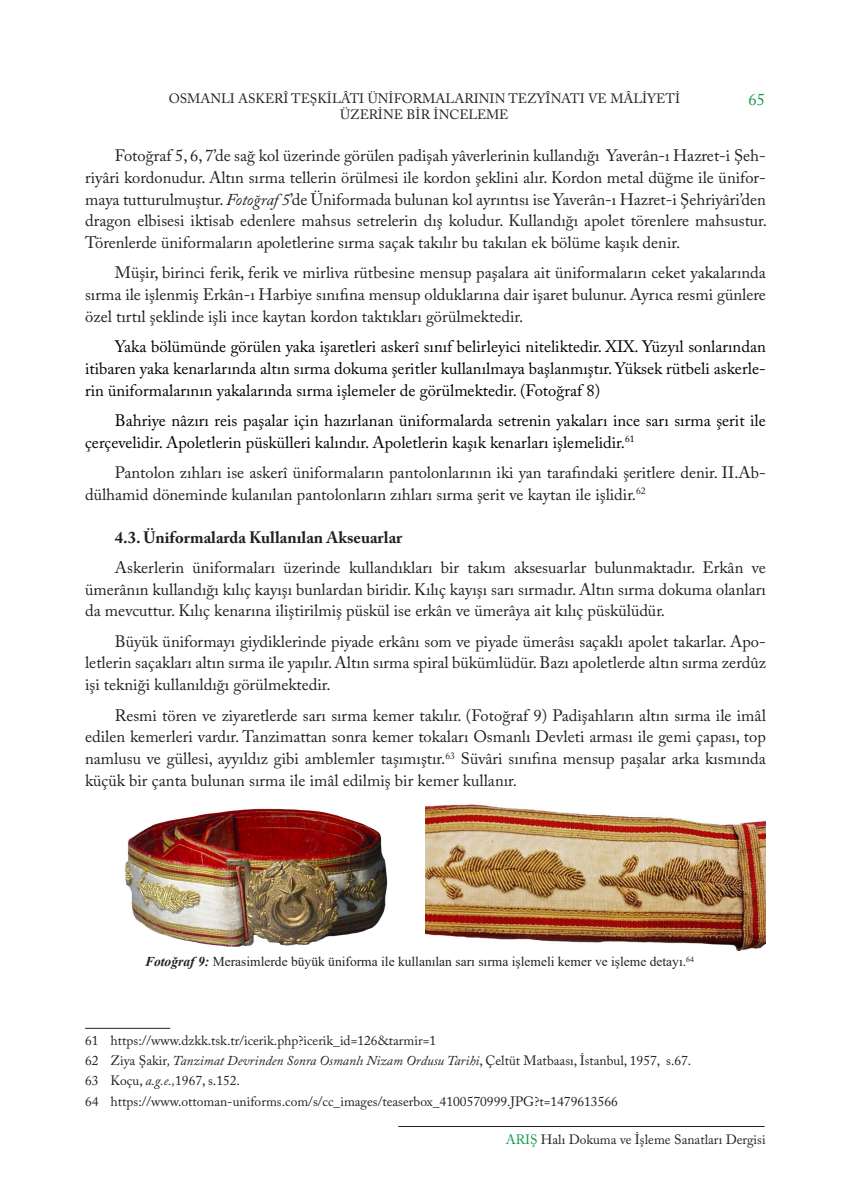
<style>
.page{position:relative;width:851px;height:1191px;background:#fff}
.page>*{position:absolute;margin:0;border:0;box-sizing:border-box;transform-origin:0 0}
.Metin{font:16.5px/21.8px "Adobe Caslon Pro";color:#231f20;text-align:justify}
.Metin-2{font:16.5px/21.8px "Adobe Caslon Pro";color:#000;text-align:justify}
.Alt_Başlık{font:700 16.5px "Adobe Caslon Pro";color:#231f20}
.t1{font:16.5px "Adobe Caslon Pro";color:#129b49}
.Dipnot{font:13.5px/16.2px "Adobe Caslon Pro";color:#231f20;text-align:center}
.Dipnot-2{font:italic 13.5px "Adobe Caslon Pro";color:#231f20}
.t2{font:13.5px "Times New Roman";color:#231f20}
.s1{font-style:italic}
.s2{font-weight:700;font-style:italic}
.s3{font-style:normal}
.s4{color:#129b49}
</style>
<div class="page">
<hr style="left:398px;top:1126px;width:366px;height:1px;background:#231f20">
<img style="left:124px;top:808px;width:264px;height:139px">
<img style="left:425px;top:804px;width:340px;height:146px">
<hr style="left:85px;top:1028px;width:85px;height:1px;background:#231f20">
<p class="Dipnot" style="left:169px;top:90px;width:512px">OSMANLI ASKERÎ TEŞKİLÂTI ÜNİFORMALARININ TEZYÎNATI VE MÂLİYETİ<br>ÜZERİNE BİR İNCELEME</p>
<p class="t1" style="left:748px;top:90px;width:18px">65</p>
<p class="Metin" style="left:85px;top:144px;width:683px;text-indent:30px">Fotoğraf 5, 6, 7’de sağ kol üzerinde görülen padişah yâverlerinin kullandığı Yaverân-ı Hazret-i Şeh&shy;riyâri kordonudur. Altın sırma tellerin örülmesi ile kordon şeklini alır. Kordon metal düğme ile ünifor&shy;maya tutturulmuştur. <span class="s1">Fotoğraf 5</span>’de Üniformada bulunan kol ayrıntısı ise Yaverân-ı Hazret-i Şehriyâri’den dragon elbisesi iktisab edenlere mahsus setrelerin dış koludur. Kullandığı apolet törenlere mahsustur.<br>Törenlerde üniformaların apoletlerine sırma saçak takılır bu takılan ek bölüme kaşık denir.</p>
<p class="Metin" style="left:85px;top:262px;width:682px;text-indent:30px">Müşir, birinci ferik, ferik ve mirliva rütbesine mensup paşalara ait üniformaların ceket yakalarında sırma ile işlenmiş Erkân-ı Harbiye sınıfına mensup olduklarına dair işaret bulunur. Ayrıca resmi günlere özel tırtıl şeklinde işli ince kaytan kordon taktıkları görülmektedir.</p>
<p class="Metin-2" style="left:85px;top:335px;width:682px;text-indent:30px">Yaka bölümünde görülen yaka işaretleri askerî sınıf belirleyici niteliktedir. XIX. Yüzyıl sonlarından itibaren yaka kenarlarında altın sırma dokuma şeritler kullanılmaya başlanmıştır. Yüksek rütbeli askerle&shy;rin üniformalarının yakalarında sırma işlemeler de görülmektedir. (Fotoğraf 8)</p>
<p class="Metin-2" style="left:85px;top:409px;width:682px;text-indent:30px">Bahriye nâzırı reis paşalar için hazırlanan üniformalarda setrenin yakaları ince sarı sırma şerit ile çerçevelidir. Apoletlerin püskülleri kalındır. Apoletlerin kaşık kenarları işlemelidir.<sup>61</sup></p>
<p class="Metin" style="left:85px;top:461px;width:682px;text-indent:30px">Pantolon zıhları ise askerî üniformaların pantolonlarının iki yan tarafındaki şeritlere denir. II.Ab&shy;dülhamid döneminde kulanılan pantolonların zıhları sırma şerit ve kaytan ile işlidir.<sup>62</sup></p>
<p class="Alt_Başlık" style="left:115px;top:527px;width:289px">4.3. Üniformalarda Kullanılan Akseuarlar</p>
<p class="Metin" style="left:85px;top:556px;width:682px;text-indent:30px">Askerlerin üniformaları üzerinde kullandıkları bir takım aksesuarlar bulunmaktadır. Erkân ve ümerânın kullandığı kılıç kayışı bunlardan biridir. Kılıç kayışı sarı sırmadır. Altın sırma dokuma olanları da mevcuttur. Kılıç kenarına iliştirilmiş püskül ise erkân ve ümerâya ait kılıç püskülüdür.</p>
<p class="Metin" style="left:85px;top:630px;width:682px;text-indent:30px">Büyük üniformayı giydiklerinde piyade erkânı som ve piyade ümerâsı saçaklı apolet takarlar. Apo&shy;letlerin saçakları altın sırma ile yapılır. Altın sırma spiral bükümlüdür. Bazı apoletlerde altın sırma zerdûz işi tekniği kullanıldığı görülmektedir.</p>
<p class="Metin" style="left:85px;top:704px;width:682px;text-indent:30px">Resmi tören ve ziyaretlerde sarı sırma kemer takılır. (Fotoğraf 9) Padişahların altın sırma ile imâl edilen kemerleri vardır. Tanzimattan sonra kemer tokaları Osmanlı Devleti arması ile gemi çapası, top namlusu ve güllesi, ayyıldız gibi amblemler taşımıştır.<sup>63</sup> Süvâri sınıfına mensup paşalar arka kısmında küçük bir çanta bulunan sırma ile imâl edilmiş bir kemer kullanır.</p>
<p class="t2" style="left:145px;top:952px;width:550px"><span class="s2">Fotoğraf 9:</span> Merasimlerde büyük üniforma ile kullanılan sarı sırma işlemeli kemer ve işleme detayı.<sup>64</sup></p>
<p class="Dipnot" style="left:85px;top:1031px;width:352px">61 https://www.dzkk.tsk.tr/icerik.php?icerik_id=126&amp;tarmir=1</p>
<p class="Dipnot-2" style="left:85px;top:1052px;width:607px"><span class="s3">62 Ziya Şakir</span>, Tanzimat Devrinden Sonra Osmanlı Nizam Ordusu Tarihi<span class="s3">, Çeltüt Matbaası, İstanbul, 1957, s.67.</span></p>
<p class="Dipnot" style="left:85px;top:1072px;width:156px">63 Koçu, <span class="s1">a.g.e.,</span>1967, s.152.</p>
<p class="Dipnot" style="left:85px;top:1093px;width:534px">64 https://www.ottoman-uniforms.com/s/cc_images/teaserbox_4100570999.JPG?t=1479613566</p>
<p class="Dipnot" style="left:505px;top:1130px;width:261px"><span class="s4">ARIŞ</span> Halı Dokuma ve İşleme Sanatları Dergisi</p>
</div>
